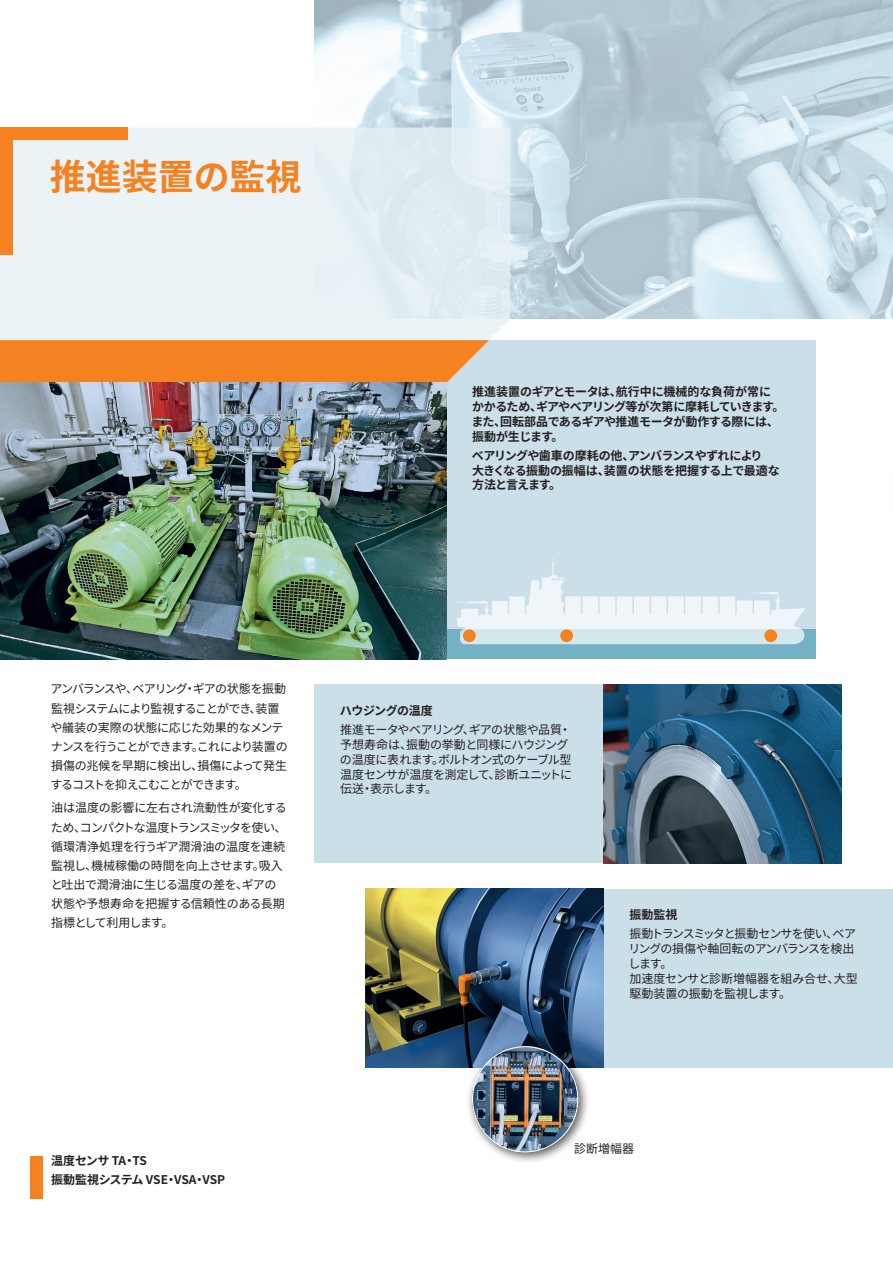
<style>
.page{position:relative;width:893px;height:1263px;background:#fff}
.page>*{position:absolute;margin:0;border:0;box-sizing:border-box;transform-origin:0 0}
.t1{font:700 36px "Source Han Sans JP";color:#f58220}
.t2{font:12px/14.9px "Source Han Sans JP";letter-spacing:-.035em;color:#231f20}
.t3{font:700 12px/14.9px "Source Han Sans JP";letter-spacing:-.035em;color:#231f20}
.t4{font:12px/19.2px "Source Han Sans JP";letter-spacing:-.065em;color:#231f20}
.t5{font:700 12px/19.2px "Source Han Sans JP";letter-spacing:-.01em;color:#231f20}
</style>
<div class="page">
<div style="left:446px;top:340px;width:370px;height:319px;background:#cbdfe9"></div>
<div style="left:446px;top:629px;width:370px;height:30px;background:#73b2c6"></div>
<img style="left:315px;top:0;width:578px;height:319px">
<svg style="left:0;top:128px;width:510px;height:212px;background:#e8f1f5"></svg>
<svg style="left:0;top:340px;width:489px;height:43px;background:#f1872c"></svg>
<div style="left:0;top:128px;width:128px;height:12px;background:#f58220"></div>
<div style="left:0;top:128px;width:13px;height:127px;background:#f58220"></div>
<svg style="left:892px;top:259px;width:1px;height:60px"></svg>
<img style="left:0;top:383px;width:446px;height:276px">
<div style="left:315px;top:685px;width:289px;height:178px;background:#cbdfe9"></div>
<img style="left:604px;top:685px;width:238px;height:178px">
<div style="left:604px;top:889px;width:289px;height:178px;background:#cbdfe9"></div>
<img style="left:366px;top:889px;width:238px;height:178px">
<div style="left:466px;top:1040px;width:124px;height:124px;background:#231f20;opacity:.75"></div>
<img style="left:472px;top:1046px;width:106px;height:106px;border-radius:53px">
<div style="left:30px;top:1157px;width:13px;height:42px;background:#f58220"></div>
<svg style="left:457px;top:558px;width:349px;height:86px"></svg>
<div style="left:463px;top:629px;width:13px;height:13px;background:#f58220;border-radius:50%"></div>
<div style="left:560px;top:629px;width:13px;height:13px;background:#f58220;border-radius:50%"></div>
<div style="left:764px;top:629px;width:13px;height:13px;background:#f58220;border-radius:50%"></div>
<h1 class="t1" style="left:50px;top:157px;width:253px">推進装置の監視</h1>
<p class="t3" style="left:471px;top:384px;width:315px">推進装置のギアとモータは、航行中に機械的な負荷が常にかかるため、ギアやベアリング等が次第に摩耗していきます。また、回転部品であるギアや推進モータが動作する際には、振動が生じます。</p>
<p class="t3" style="left:472px;top:448px;width:309px">ベアリングや歯車の摩耗の他、アンバランスやずれにより<br>大きくなる振動の振幅は、装置の状態を把握する上で最適な方法と言えます。</p>
<p class="t4" style="left:50px;top:680px;width:239px">アンバランスや、ベアリング・ギアの状態を振動監視システムにより監視することができ、装置や艤装の実際の状態に応じた効果的なメンテナンスを行うことができます。これにより装置の損傷の兆候を早期に検出し、損傷によって発生するコストを抑えこむことができます。</p>
<p class="t2" style="left:51px;top:799px;width:238px;line-height:19.2px">油は温度の影響に左右され流動性が変化するため、コンパクトな温度トランスミッタを使い、循環清浄処理を行うギア潤滑油の温度を連続監視し、機械稼働の時間を向上させます。吸入と吐出で潤滑油に生じる温度の差を、ギアの状態や予想寿命を把握する信頼性のある長期指標として利用します。</p>
<p class="t3" style="left:340px;top:703px;width:95px">ハウジングの温度</p>
<p class="t2" style="left:340px;top:722px;width:233px">推進モータやベアリング、ギアの状態や品質・予想寿命は、振動の挙動と同様にハウジングの温度に表れます。ボルトオン式のケーブル型温度センサが温度を測定して、診断ユニットに伝送・表示します。</p>
<p class="t3" style="left:629px;top:907px;width:49px">振動監視</p>
<p class="t2" style="left:628px;top:926px;width:231px">振動トランスミッタと振動センサを使い、ベアリングの損傷や軸回転のアンバランスを検出します。<br>加速度センサと診断増幅器を組み合せ、大型駆動装置の振動を監視します。</p>
<p class="t5" style="left:51px;top:1151px;width:176px">温度センサ TA・TS<br>振動監視システム VSE・VSA・VSP</p>
<p class="t2" style="left:574px;top:1141px;width:61px">診断増幅器</p>
</div>
